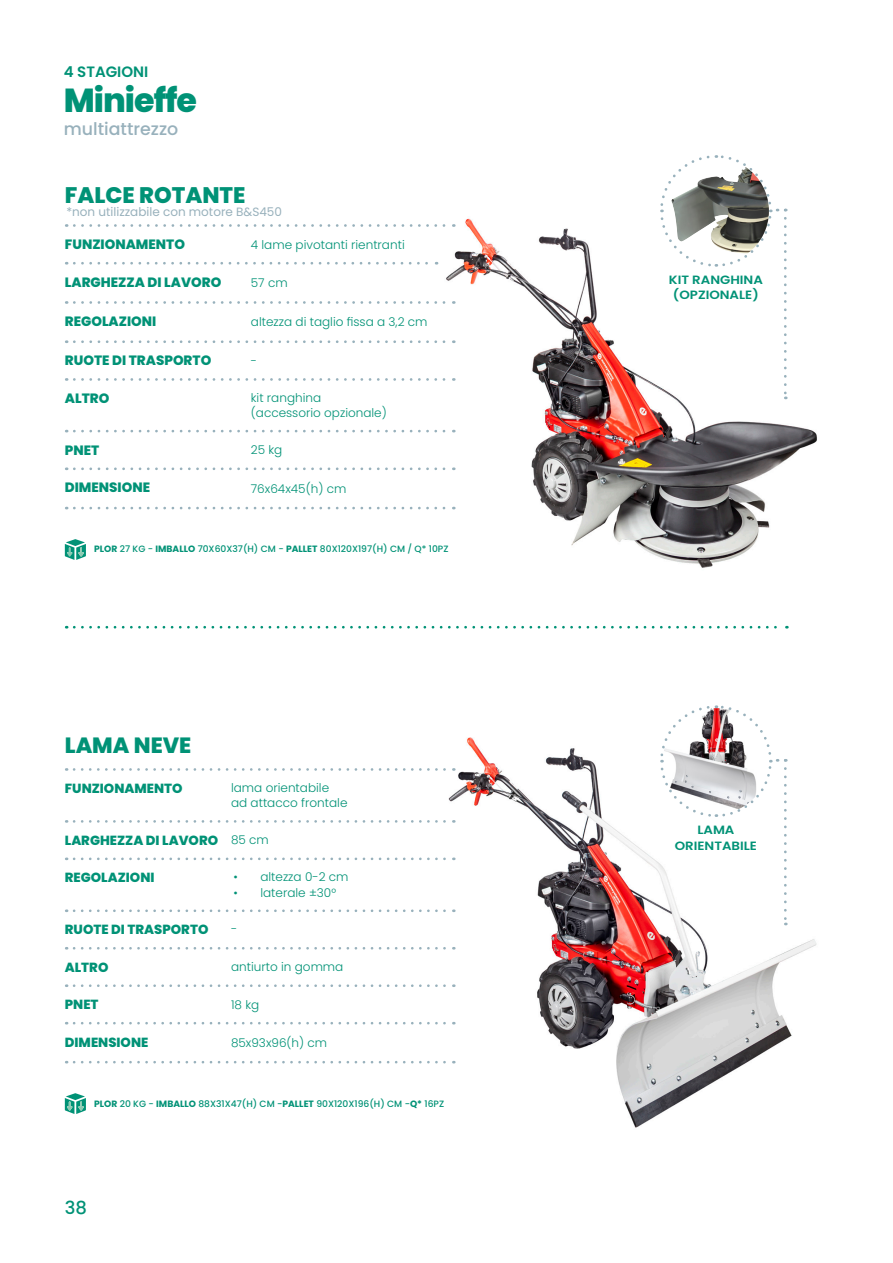
<style>
.page{position:relative;width:893px;height:1263px;background:#fff}
.page>*{position:absolute;margin:0;border:0;box-sizing:border-box;transform-origin:0 0}
.t1{font:800 33.3px "Poppins";letter-spacing:-.03em;color:#009276}
.t2{font:800 22.5px "Poppins";color:#009276}
.t3{font:800 22.05px "Poppins";color:#009276}
.t4{font:500 18px "Poppins";color:#009276}
.t5{font:500 17.4px "Poppins";color:#98b1bc}
.t6{font:600 15px "Poppins";color:#009276}
.t7{font:800 13.5px "Poppins";color:#009276}
.t8{font:800 13.2px "Poppins";color:#009276}
.t9{font:300 12px "Poppins";color:#009276}
.t10{font:600 12px/15.8px "Poppins";color:#009276;text-align:center;scale:1.11 1}
.t11{font:12px "Poppins";color:#98b1bc}
.t12{font:500 9.15px "Poppins";color:#009276}
.s1{font-weight:700}
</style>
<div class="page">
<img style="left:419px;top:737px;width:398px;height:391px">
<img style="left:435px;top:209px;width:382px;height:359px">
<svg style="left:659px;top:155px;width:128px;height:244px"></svg>
<svg style="left:65px;top:539px;width:21px;height:21px"></svg>
<svg style="left:74px;top:224px;width:380px;height:3px"></svg>
<svg style="left:74px;top:262px;width:363px;height:3px"></svg>
<svg style="left:74px;top:301px;width:380px;height:3px"></svg>
<svg style="left:74px;top:340px;width:380px;height:3px"></svg>
<svg style="left:74px;top:378px;width:380px;height:3px"></svg>
<svg style="left:74px;top:430px;width:380px;height:2px"></svg>
<svg style="left:74px;top:467px;width:380px;height:3px"></svg>
<svg style="left:74px;top:507px;width:380px;height:2px"></svg>
<svg style="left:74px;top:626px;width:713px;height:2px"></svg>
<svg style="left:65px;top:1093px;width:21px;height:21px"></svg>
<svg style="left:74px;top:768px;width:380px;height:3px"></svg>
<svg style="left:74px;top:820px;width:380px;height:3px"></svg>
<svg style="left:74px;top:857px;width:380px;height:3px"></svg>
<svg style="left:74px;top:909px;width:380px;height:3px"></svg>
<svg style="left:74px;top:947px;width:380px;height:2px"></svg>
<svg style="left:74px;top:984px;width:380px;height:3px"></svg>
<svg style="left:74px;top:1022px;width:380px;height:2px"></svg>
<svg style="left:74px;top:1061px;width:380px;height:2px"></svg>
<svg style="left:659px;top:705px;width:128px;height:220px"></svg>
<p class="t6" style="left:64px;top:63px;width:86px">4 STAGIONI</p>
<p class="t1" style="left:64px;top:81px;width:135px">Minieffe</p>
<p class="t5" style="left:64px;top:119px;width:116px">multiattrezzo</p>
<p class="t2" style="left:65px;top:182px;width:182px">FALCE ROTANTE</p>
<p class="t7" style="left:65px;top:237px;width:122px">FUNZIONAMENTO</p>
<p class="t9" style="left:251px;top:237px;width:155px">4 lame pivotanti rientranti</p>
<p class="t7" style="left:65px;top:274px;width:158px">LARGHEZZA DI LAVORO</p>
<p class="t9" style="left:251px;top:276px;width:38px">57 cm</p>
<p class="t7" style="left:65px;top:314px;width:93px">REGOLAZIONI</p>
<p class="t9" style="left:251px;top:315px;width:178px">altezza di taglio fissa a 3,2 cm</p>
<p class="t7" style="left:65px;top:353px;width:148px">RUOTE DI TRASPORTO</p>
<p class="t9" style="left:251px;top:354px;width:8px">-</p>
<p class="t9" style="left:251px;top:391px;width:72px">kit ranghina</p>
<p class="t9" style="left:251px;top:406px;width:137px">(accessorio opzionale)</p>
<p class="t11" style="left:66px;top:204px;width:217px">*non utilizzabile con motore B&amp;S450</p>
<p class="t7" style="left:65px;top:390px;width:46px">ALTRO</p>
<p class="t7" style="left:65px;top:442px;width:36px">PNET</p>
<p class="t9" style="left:251px;top:443px;width:33px">25 kg</p>
<p class="t7" style="left:65px;top:480px;width:87px">DIMENSIONE</p>
<p class="t9" style="left:251px;top:481px;width:97px">76x64x45(h) cm</p>
<p class="t12" style="left:94px;top:544px;width:356px"><span class="s1">PLOR</span> 27 KG - <span class="s1">IMBALLO</span> 70X60X37(H) CM - <span class="s1">PALLET</span> 80X120X197(H) CM / Q* 10PZ</p>
<p class="t3" style="left:65px;top:732px;width:128px">LAMA NEVE</p>
<p class="t8" style="left:65px;top:780px;width:119px">FUNZIONAMENTO</p>
<p class="t9" style="left:231px;top:781px;width:100px">lama orientabile</p>
<p class="t9" style="left:231px;top:796px;width:118px">ad attacco frontale</p>
<p class="t8" style="left:65px;top:832px;width:155px">LARGHEZZA DI LAVORO</p>
<p class="t9" style="left:231px;top:833px;width:39px">85 cm</p>
<p class="t9" style="left:233px;top:870px;width:117px">• altezza 0-2 cm</p>
<p class="t9" style="left:233px;top:885px;width:104px">• laterale ±30°</p>
<p class="t8" style="left:65px;top:870px;width:91px">REGOLAZIONI</p>
<p class="t8" style="left:65px;top:922px;width:145px">RUOTE DI TRASPORTO</p>
<p class="t9" style="left:231px;top:922px;width:8px">-</p>
<p class="t8" style="left:65px;top:959px;width:45px">ALTRO</p>
<p class="t9" style="left:231px;top:959px;width:114px">antiurto in gomma</p>
<p class="t8" style="left:65px;top:997px;width:35px">PNET</p>
<p class="t9" style="left:231px;top:997px;width:30px">18 kg</p>
<p class="t8" style="left:65px;top:1034px;width:85px">DIMENSIONE</p>
<p class="t9" style="left:231px;top:1036px;width:98px">85x93x96(h) cm</p>
<p class="t12" style="left:94px;top:1098px;width:351px"><span class="s1">PLOR</span> 20 KG - <span class="s1">IMBALLO</span> 88X31X47(H) CM -<span class="s1">PALLET</span> 90X120X196(H) CM -<span class="s1">Q*</span> 16PZ</p>
<p class="t4" style="left:65px;top:1197px;width:24px">38</p>
<p class="t10" style="left:669px;top:272px;width:86px">KIT RANGHINA</p>
<p class="t10" style="left:673px;top:287px;width:79px">(OPZIONALE)</p>
<p class="t10" style="left:675px;top:822px;width:76px">LAMA<br>ORIENTABILE</p>
</div>
